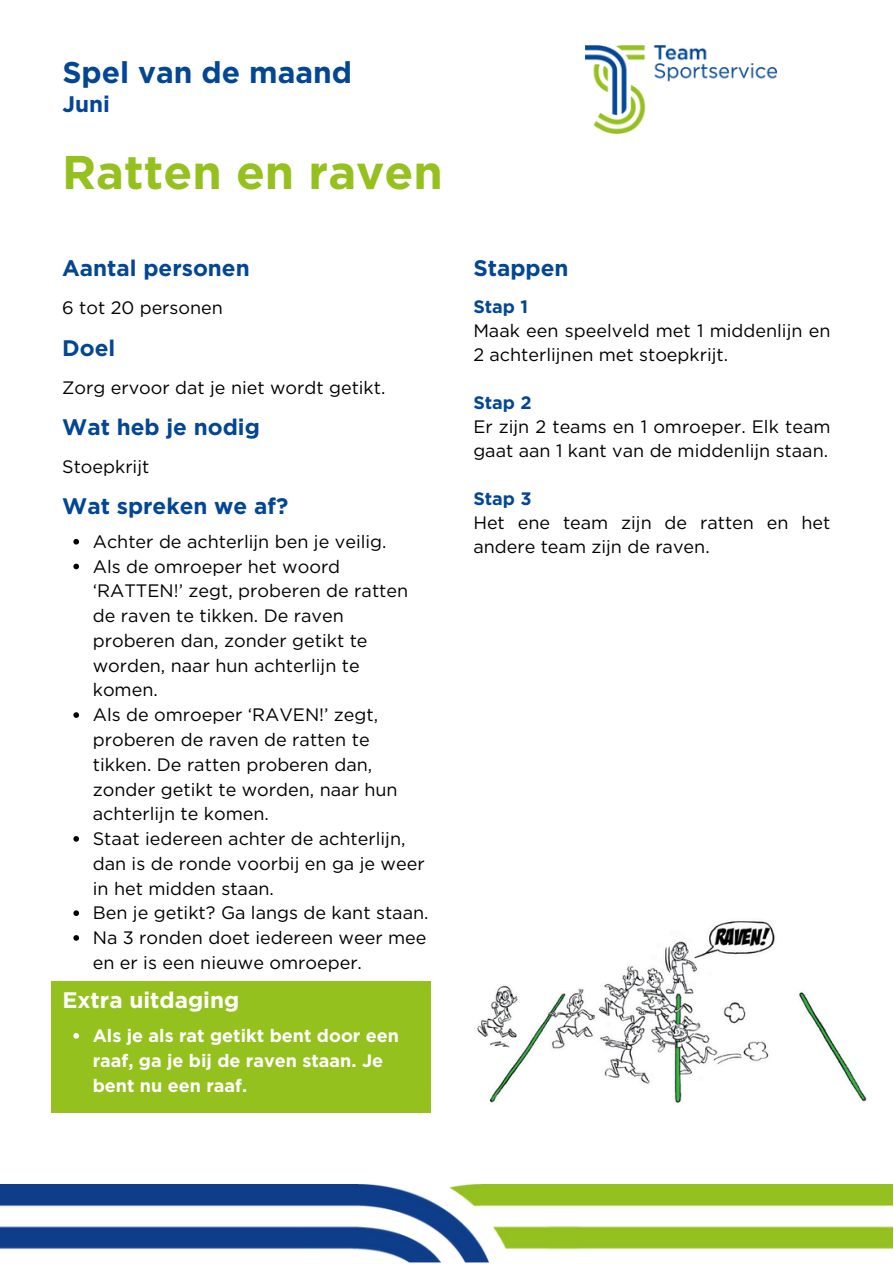
<style>
.page{position:relative;width:894px;height:1264px;background:#fff}
.page>*{position:absolute;margin:0;border:0;box-sizing:border-box;transform-origin:0 0}
.t1{font:700 47.25px "Gotham";color:#95c11f}
.t2{font:700 30px "Gotham";color:#034694}
.t3{font:700 22.5px "Gotham";color:#034694}
.t4{font:700 22.5px "Gotham";color:#fff}
.t5{font:18px/24.8px "Gotham";color:#000}
.t6{font:700 18px/24.8px "Gotham";color:#fff}
.t7{font:700 18px "Gotham";color:#034694}
</style>
<div class="page">
<img style="left:585px;top:46px;width:191px;height:87px">
<img style="left:0;top:1184px;width:892px;height:78px">
<div style="left:52px;top:894px;width:378px;height:218px;background:#95c11f"></div>
<img style="left:477px;top:921px;width:390px;height:182px">
<div style="left:17px;top:893px;width:436px;height:87px;background:#fff"></div>
<svg style="left:73px;top:539px;width:6px;height:5px"></svg>
<svg style="left:73px;top:563px;width:6px;height:6px"></svg>
<svg style="left:73px;top:712px;width:6px;height:6px"></svg>
<svg style="left:73px;top:836px;width:6px;height:5px"></svg>
<svg style="left:73px;top:910px;width:6px;height:6px"></svg>
<svg style="left:73px;top:935px;width:6px;height:5px"></svg>
<svg style="left:73px;top:1033px;width:6px;height:5px"></svg>
<h1 class="t2" style="left:62px;top:54px;width:291px">Spel van de maand</h1>
<h3 class="t3" style="left:62px;top:91px;width:49px">Juni</h3>
<h3 class="t1" style="left:62px;top:144px;width:382px">Ratten en raven</h3>
<p class="t3" style="left:62px;top:254px;width:189px">Aantal personen</p>
<p class="t5" style="left:62px;top:295px;width:162px">6 tot 20 personen</p>
<p class="t3" style="left:62px;top:334px;width:55px">Doel</p>
<h3 class="t5" style="left:62px;top:375px;width:325px">Zorg ervoor dat je niet wordt getikt.</h3>
<p class="t3" style="left:62px;top:413px;width:199px">Wat heb je nodig</p>
<h3 class="t5" style="left:62px;top:454px;width:89px">Stoepkrijt</h3>
<h3 class="t3" style="left:62px;top:492px;width:227px">Wat spreken we af?</h3>
<h4 class="t5" style="left:93px;top:529px;width:295px">Achter de achterlijn ben je veilig.</h4>
<p class="t5" style="left:93px;top:554px;width:317px">Als de omroeper het woord ‘RATTEN!’ zegt, proberen de ratten de raven te tikken. De raven proberen dan, zonder getikt te worden, naar hun achterlijn te komen.</p>
<h4 class="t5" style="left:93px;top:702px;width:306px">Als de omroeper ‘RAVEN!’ zegt, proberen de raven de ratten te tikken. De ratten proberen dan, zonder getikt te worden, naar hun achterlijn te komen.</h4>
<p class="t5" style="left:93px;top:826px;width:333px">Staat iedereen achter de achterlijn, dan is de ronde voorbij en ga je weer in het midden staan.</p>
<h4 class="t5" style="left:93px;top:900px;width:337px">Ben je getikt? Ga langs de kant staan.</h4>
<p class="t5" style="left:93px;top:925px;width:335px">Na 3 ronden doet iedereen weer mee en er is een nieuwe omroeper.</p>
<p class="t4" style="left:62px;top:986px;width:178px">Extra uitdaging</p>
<p class="t6" style="left:93px;top:1023px;width:308px">Als je als rat getikt bent door een raaf, ga je bij de raven staan. Je bent nu een raaf.</p>
<p class="t3" style="left:473px;top:254px;width:97px">Stappen</p>
<p class="t7" style="left:473px;top:296px;width:56px">Stap 1</p>
<p class="t5" style="left:473px;top:319px;width:358px;line-height:23.7px">Maak een speelveld met 1 middenlijn en<br>2 achterlijnen met stoepkrijt.</p>
<p class="t7" style="left:473px;top:392px;width:60px">Stap 2</p>
<h3 class="t5" style="left:473px;top:415px;width:358px;line-height:23.7px">Er zijn 2 teams en 1 omroeper. Elk team gaat aan 1 kant van de middenlijn staan.</h3>
<p class="t7" style="left:473px;top:488px;width:60px">Stap 3</p>
<p class="t5" style="left:473px;top:511px;width:358px;line-height:23.7px">Het ene team zijn de ratten en het andere team zijn de raven.</p>
</div>
